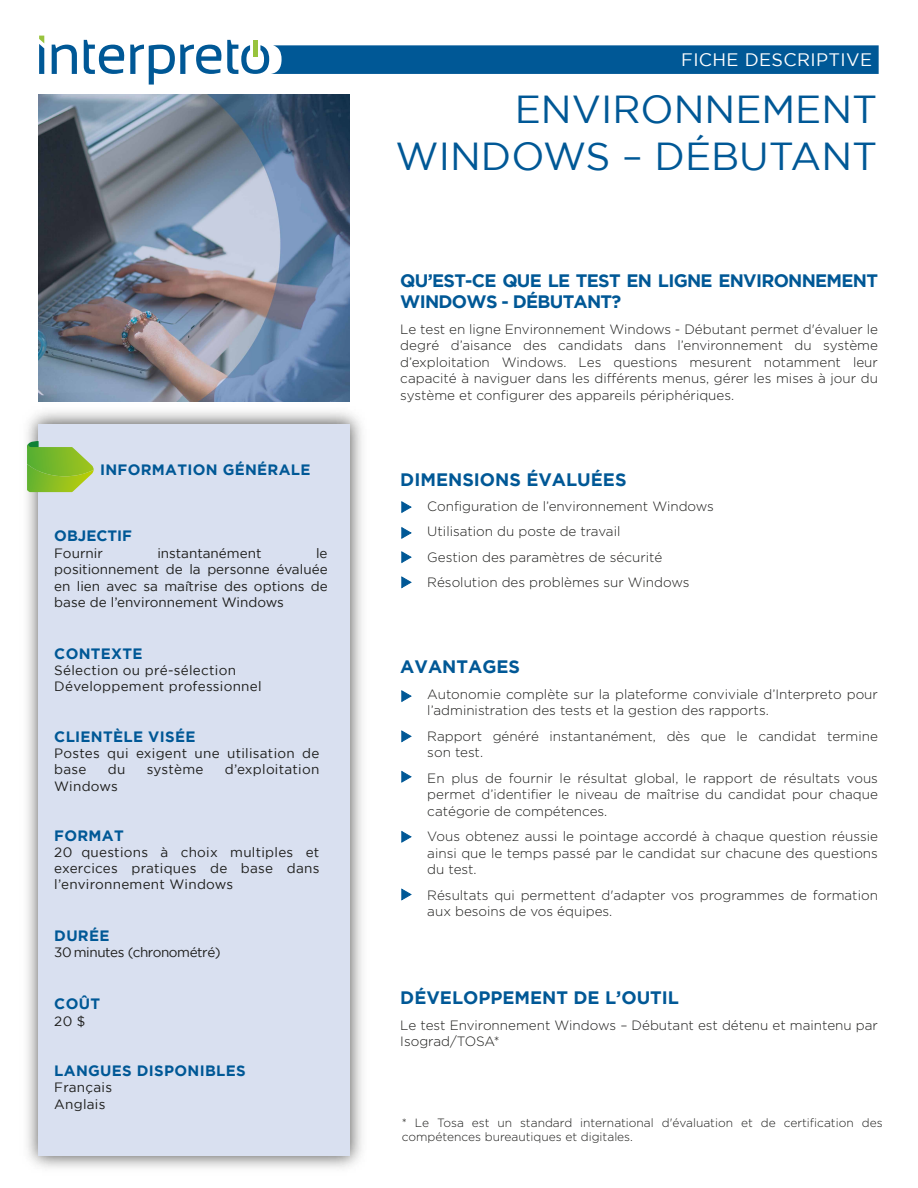
<style>
.page{position:relative;width:918px;height:1188px;background:#fff}
.page>*{position:absolute;margin:0;border:0;box-sizing:border-box;transform-origin:0 0}
.t1{font:39px/46.8px "Gotham";color:#005896;text-align:right}
.t2{font:700 18px/21.6px "Gotham";letter-spacing:-.04em;color:#005896}
.t3{font:700 18px "Gotham";color:#005896}
.t4{font:18px "Gotham";letter-spacing:.02em;color:#fff}
.t5{font:700 15px "Gotham";letter-spacing:.02em;color:#005896}
.t6{font:700 15px "Gotham";color:#005896}
.t7{font:300 13.5px/16.5px "Gotham";color:#1d1d1b}
.t8{font:13.5px/16.2px "Gotham";letter-spacing:.02em;color:#1d1d1b}
.t9{font:13.5px "Gotham";letter-spacing:-.03em;color:#1d1d1b}
.t10{font:13.5px "Gotham";color:#1d1d1b}
.t11{font:300 12px/14.4px "Gotham";color:#1d1d1b}
</style>
<div class="page">
<svg style="left:52px;top:45px;width:25px;height:29px"></svg>
<svg style="left:39px;top:36px;width:5px;height:38px"></svg>
<img style="left:27px;top:401px;width:335px;height:767px">
<div style="left:39px;top:424px;width:311px;height:731px;background:#d9e0f0"></div>
<svg style="left:84px;top:40px;width:795px;height:45px"></svg>
<img style="left:39px;top:94px;width:311px;height:307px">
<svg style="left:401px;top:502px;width:10px;height:11px"></svg>
<svg style="left:401px;top:527px;width:10px;height:12px"></svg>
<svg style="left:401px;top:552px;width:10px;height:11px"></svg>
<svg style="left:401px;top:577px;width:10px;height:11px"></svg>
<svg style="left:401px;top:691px;width:10px;height:11px"></svg>
<svg style="left:401px;top:731px;width:10px;height:11px"></svg>
<svg style="left:401px;top:771px;width:10px;height:11px"></svg>
<svg style="left:401px;top:831px;width:10px;height:11px"></svg>
<svg style="left:401px;top:889px;width:10px;height:11px"></svg>
<svg style="left:27px;top:440px;width:67px;height:52px"></svg>
<p class="t5" style="left:100px;top:461px;width:212px">INFORMATION GÉNÉRALE</p>
<p class="t6" style="left:54px;top:527px;width:79px">OBJECTIF</p>
<p class="t10" style="left:54px;top:545px;width:50px">Fournir</p>
<p class="t10" style="left:157px;top:545px;width:106px">instantanément</p>
<p class="t8" style="left:54px;top:544px;width:275px;text-align:justify;text-indent:262px">le positionnement de la personne évaluée en lien avec sa maîtrise des options de base de l’environnement Windows</p>
<p class="t5" style="left:54px;top:645px;width:90px">CONTEXTE</p>
<p class="t8" style="left:54px;top:662px;width:209px">Sélection ou pré-sélection<br>Développement professionnel</p>
<p class="t5" style="left:54px;top:728px;width:143px">CLIENTÈLE VISÉE</p>
<p class="t8" style="left:54px;top:745px;width:267px">Postes qui exigent une utilisation de base</p>
<p class="t8" style="left:108px;top:761px;width:19px">du</p>
<p class="t8" style="left:147px;top:761px;width:58px">système</p>
<p class="t8" style="left:225px;top:761px;width:96px">d’exploitation</p>
<p class="t8" style="left:54px;top:778px;width:65px">Windows</p>
<p class="t5" style="left:54px;top:827px;width:71px">FORMAT</p>
<p class="t8" style="left:54px;top:844px;width:267px;text-align:justify">20 questions à choix multiples et exercices pratiques de base dans l’environnement Windows</p>
<p class="t5" style="left:54px;top:927px;width:57px">DURÉE</p>
<p class="t9" style="left:54px;top:945px;width:168px">30 minutes (chronométré)</p>
<p class="t5" style="left:54px;top:995px;width:47px">COÛT</p>
<p class="t8" style="left:54px;top:1012px;width:33px">20 $</p>
<p class="t5" style="left:54px;top:1062px;width:193px">LANGUES DISPONIBLES</p>
<p class="t8" style="left:54px;top:1079px;width:59px">Français<br>Anglais</p>
<h2 class="t4" style="left:681px;top:49px;width:192px">FICHE DESCRIPTIVE</h2>
<h1 class="t1" style="left:396px;top:85px;width:483px">ENVIRONNEMENT<br>WINDOWS – DÉBUTANT</h1>
<h2 class="t2" style="left:400px;top:269px;width:479px">QU’EST-CE QUE LE TEST EN LIGNE ENVIRONNEMENT<br>WINDOWS - DÉBUTANT?</h2>
<p class="t7" style="left:400px;top:321px;width:479px;text-align:justify">Le test en ligne Environnement Windows - Débutant permet d'évaluer le degré d’aisance des candidats dans l’environnement du système d’exploitation Windows. Les questions mesurent notamment leur capacité à naviguer dans les différents menus, gérer les mises à jour du système et configurer des appareils périphériques.</p>
<h2 class="t3" style="left:400px;top:469px;width:228px">DIMENSIONS ÉVALUÉES</h2>
<p class="t7" style="left:427px;top:494px;width:288px;line-height:25.2px">Configuration de l’environnement Windows Utilisation du poste de travail<br>Gestion des paramètres de sécurité Résolution des problèmes sur Windows</p>
<h2 class="t3" style="left:400px;top:657px;width:121px">AVANTAGES</h2>
<p class="t7" style="left:427px;top:686px;width:452px">Autonomie complète sur la plateforme conviviale d’Interpreto pour l’administration des tests et la gestion des rapports.</p>
<p class="t7" style="left:427px;top:728px;width:452px">Rapport généré instantanément, dès que le candidat termine son test.</p>
<p class="t7" style="left:427px;top:770px;width:452px;text-align:justify">En plus de fournir le résultat global, le rapport de résultats vous permet d’identifier le niveau de maîtrise du candidat pour chaque catégorie de compétences.</p>
<p class="t7" style="left:427px;top:828px;width:452px;text-align:justify">Vous obtenez aussi le pointage accordé à chaque question réussie ainsi que le temps passé par le candidat sur chacune des questions du test.</p>
<p class="t7" style="left:427px;top:887px;width:452px">Résultats qui permettent d'adapter vos programmes de formation aux besoins de vos équipes.</p>
<h2 class="t3" style="left:400px;top:987px;width:280px">DÉVELOPPEMENT DE L’OUTIL</h2>
<p class="t7" style="left:400px;top:1016px;width:479px">Le test Environnement Windows – Débutant est détenu et maintenu par<br>Isograd/TOSA*</p>
<p class="t11" style="left:402px;top:1115px;width:482px">* Le Tosa est un standard international d'évaluation et de certification des compétences bureautiques et digitales.</p>
</div>
